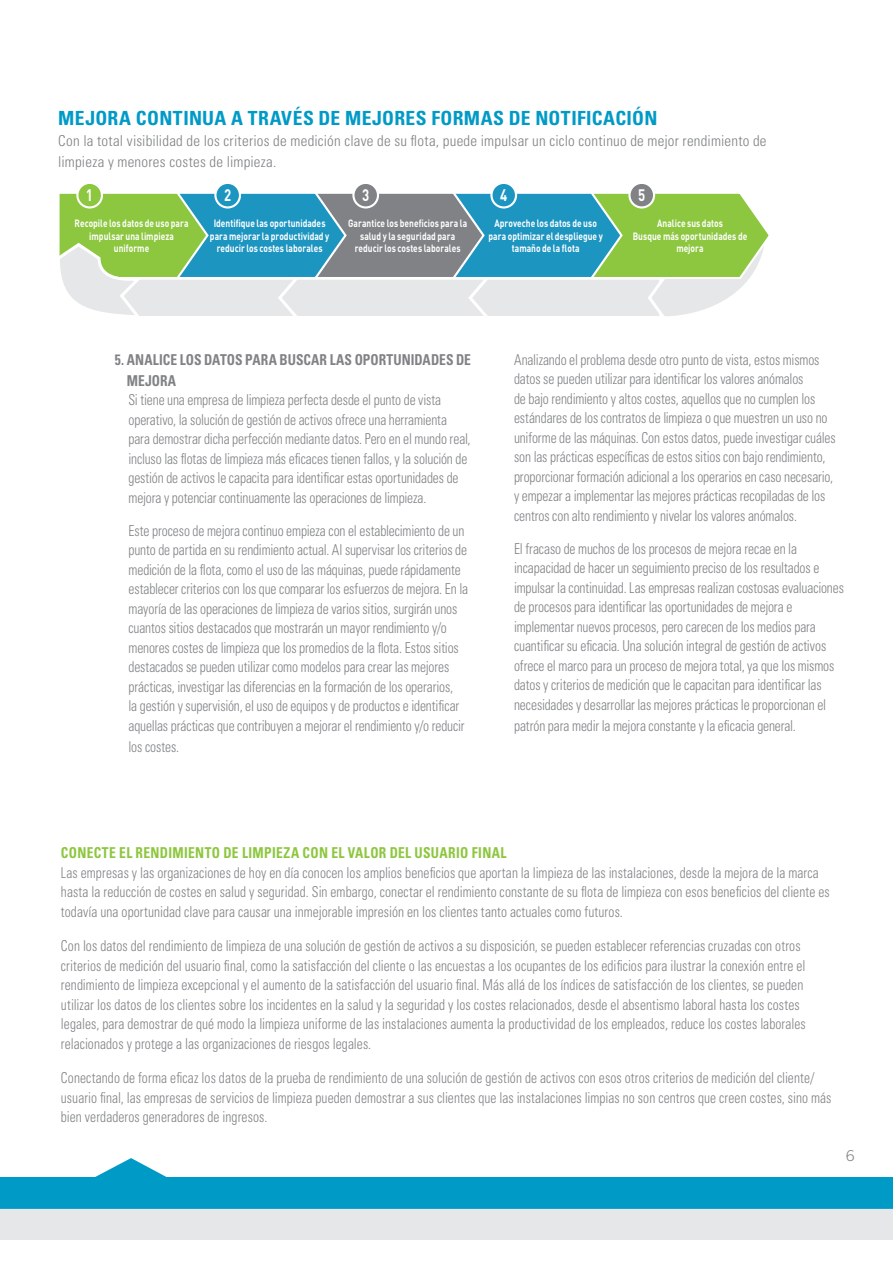
<style>
.page{position:relative;width:893px;height:1263px;background:#fff}
.page>*{position:absolute;margin:0;border:0;box-sizing:border-box;transform-origin:0 0}
.t1{font:700 condensed 19.5px "Univers LT Std";letter-spacing:.02em;color:#009ac7}
.t2{font:700 16.5px "DINOT";color:#fff;scale:.8 1}
.t3{font:300 condensed 15px/19.5px "Univers LT Std";letter-spacing:-.005em;color:#808285;scale:.9 1}
.t4{font:300 condensed 15px/21px "Univers LT Std";letter-spacing:.015em;color:#808285}
.t5{font:700 condensed 15px "Univers LT Std";letter-spacing:.025em;color:#8dc63f;scale:.9 1}
.t6{font:700 condensed 15px/21px "Univers LT Std";color:#808285;scale:.9 1}
.t7{font:300 15px "Trade Gothic";color:#808285}
.t8{font:700 10.5px/12.8px "DINOT";letter-spacing:.005em;color:#fff;text-align:center;scale:.8 1}
</style>
<div class="page">
<div style="left:0;top:1185px;width:893px;height:54px;background:#e6e7e8"></div>
<svg style="left:0;top:1158px;width:893px;height:51px;fill:#009ac7"></svg>
<svg style="left:629px;top:183px;width:25px;height:24px"></svg>
<div style="left:628px;top:182px;width:27px;height:27px;border:2px solid #fff;border-radius:50%"></div>
<svg style="left:491px;top:183px;width:25px;height:24px"></svg>
<div style="left:490px;top:182px;width:27px;height:27px;border:2px solid #fff;border-radius:50%"></div>
<svg style="left:353px;top:183px;width:25px;height:24px"></svg>
<div style="left:352px;top:182px;width:27px;height:27px;border:2px solid #fff;border-radius:50%"></div>
<svg style="left:215px;top:183px;width:25px;height:24px"></svg>
<div style="left:214px;top:182px;width:27px;height:27px;border:2px solid #fff;border-radius:50%"></div>
<svg style="left:77px;top:183px;width:25px;height:24px"></svg>
<div style="left:76px;top:182px;width:27px;height:27px;border:2px solid #fff;border-radius:50%"></div>
<svg style="left:59px;top:191px;width:710px;height:125px;background:#92bfaa"></svg>
<h1 class="t1" style="left:58px;top:106px;width:600px">MEJORA CONTINUA A TRAVÉS DE MEJORES FORMAS DE NOTIFICACIÓN</h1>
<p class="t4" style="left:58px;top:130px;width:710px">Con la total visibilidad de los criterios de medición clave de su flota, puede impulsar un ciclo continuo de mejor rendimiento de limpieza y menores costes de limpieza.</p>
<p class="t2" style="left:86px;top:184px;width:10px">1</p>
<p class="t2" style="left:224px;top:184px;width:10px">2</p>
<p class="t2" style="left:362px;top:184px;width:10px">3</p>
<p class="t2" style="left:500px;top:184px;width:10px">4</p>
<p class="t2" style="left:638px;top:184px;width:10px">5</p>
<p class="t8" style="left:210px;top:216px;width:151px">Identifique las oportunidades para mejorar la productividad y reducir los costes laborales</p>
<p class="t8" style="left:75px;top:216px;width:144px">Recopile los datos de uso para impulsar una limpieza uniforme</p>
<p class="t8" style="left:348px;top:216px;width:150px">Garantice los beneficios para la salud y la seguridad para reducir los costes laborales</p>
<p class="t8" style="left:488px;top:216px;width:144px">Aproveche los datos de uso para optimizar el despliegue y tamaño de la flota</p>
<p class="t8" style="left:633px;top:216px;width:145px">Analice sus datos<br>Busque más oportunidades de mejora</p>
<p class="t6" style="left:127px;top:349px;width:384px;text-indent:-12px">5. ANALICE LOS DATOS PARA BUSCAR LAS OPORTUNIDADES DE<br>MEJORA</p>
<p class="t3" style="left:128px;top:390px;width:382px">Si tiene una empresa de limpieza perfecta desde el punto de vista operativo, la solución de gestión de activos ofrece una herramienta para demostrar dicha perfección mediante datos. Pero en el mundo real, incluso las flotas de limpieza más eficaces tienen fallos, y la solución de gestión de activos le capacita para identificar estas oportunidades de mejora y potenciar continuamente las operaciones de limpieza.</p>
<p class="t3" style="left:128px;top:521px;width:379px">Este proceso de mejora continuo empieza con el establecimiento de un punto de partida en su rendimiento actual. Al supervisar los criterios de medición de la flota, como el uso de las máquinas, puede rápidamente establecer criterios con los que comparar los esfuerzos de mejora. En la mayoría de las operaciones de limpieza de varios sitios, surgirán unos cuantos sitios destacados que mostrarán un mayor rendimiento y/o menores costes de limpieza que los promedios de la flota. Estos sitios destacados se pueden utilizar como modelos para crear las mejores prácticas, investigar las diferencias en la formación de los operarios,<br>la gestión y supervisión, el uso de equipos y de productos e identificar aquellas prácticas que contribuyen a mejorar el rendimiento y/o reducir</p>
<p class="t3" style="left:128px;top:737px;width:58px">los costes.</p>
<p class="t3" style="left:514px;top:350px;width:359px">Analizando el problema desde otro punto de vista, estos mismos datos se pueden utilizar para identificar los valores anómalos<br>de bajo rendimiento y altos costes, aquellos que no cumplen los estándares de los contratos de limpieza o que muestren un uso no uniforme de las máquinas. Con estos datos, puede investigar cuáles son las prácticas específicas de estos sitios con bajo rendimiento, proporcionar formación adicional a los operarios en caso necesario, y empezar a implementar las mejores prácticas recopiladas de los centros con alto rendimiento y nivelar los valores anómalos.</p>
<p class="t3" style="left:514px;top:539px;width:368px">El fracaso de muchos de los procesos de mejora recae en la incapacidad de hacer un seguimiento preciso de los resultados e impulsar la continuidad. Las empresas realizan costosas evaluaciones de procesos para identificar las oportunidades de mejora e implementar nuevos procesos, pero carecen de los medios para cuantificar su eficacia. Una solución integral de gestión de activos ofrece el marco para un proceso de mejora total, ya que los mismos datos y criterios de medición que le capacitan para identificar las necesidades y desarrollar las mejores prácticas le proporcionan el</p>
<p class="t3" style="left:514px;top:716px;width:315px">patrón para medir la mejora constante y la eficacia general.</p>
<p class="t5" style="left:61px;top:844px;width:497px">CONECTE EL RENDIMIENTO DE LIMPIEZA CON EL VALOR DEL USUARIO FINAL</p>
<p class="t3" style="left:61px;top:863px;width:856px">Las empresas y las organizaciones de hoy en día conocen los amplios beneficios que aportan la limpieza de las instalaciones, desde la mejora de la marca hasta la reducción de costes en salud y seguridad. Sin embargo, conectar el rendimiento constante de su flota de limpieza con esos beneficios del cliente es todavía una oportunidad clave para causar una inmejorable impresión en los clientes tanto actuales como futuros.</p>
<p class="t3" style="left:61px;top:936px;width:829px">Con los datos del rendimiento de limpieza de una solución de gestión de activos a su disposición, se pueden establecer referencias cruzadas con otros criterios de medición del usuario final, como la satisfacción del cliente o las encuestas a los ocupantes de los edificios para ilustrar la conexión entre el rendimiento de limpieza excepcional y el aumento de la satisfacción del usuario final. Más allá de los índices de satisfacción de los clientes, se pueden utilizar los datos de los clientes sobre los incidentes en la salud y la seguridad y los costes relacionados, desde el absentismo laboral hasta los costes legales, para demostrar de qué modo la limpieza uniforme de las instalaciones aumenta la productividad de los empleados, reduce los costes laborales relacionados y protege a las organizaciones de riesgos legales.</p>
<p class="t3" style="left:61px;top:1068px;width:858px">Conectando de forma eficaz los datos de la prueba de rendimiento de una solución de gestión de activos con esos otros criterios de medición del cliente/ usuario final, las empresas de servicios de limpieza pueden demostrar a sus clientes que las instalaciones limpias no son centros que creen costes, sino más bien verdaderos generadores de ingresos.</p>
<p class="t7" style="left:846px;top:1146px;width:10px">6</p>
</div>
